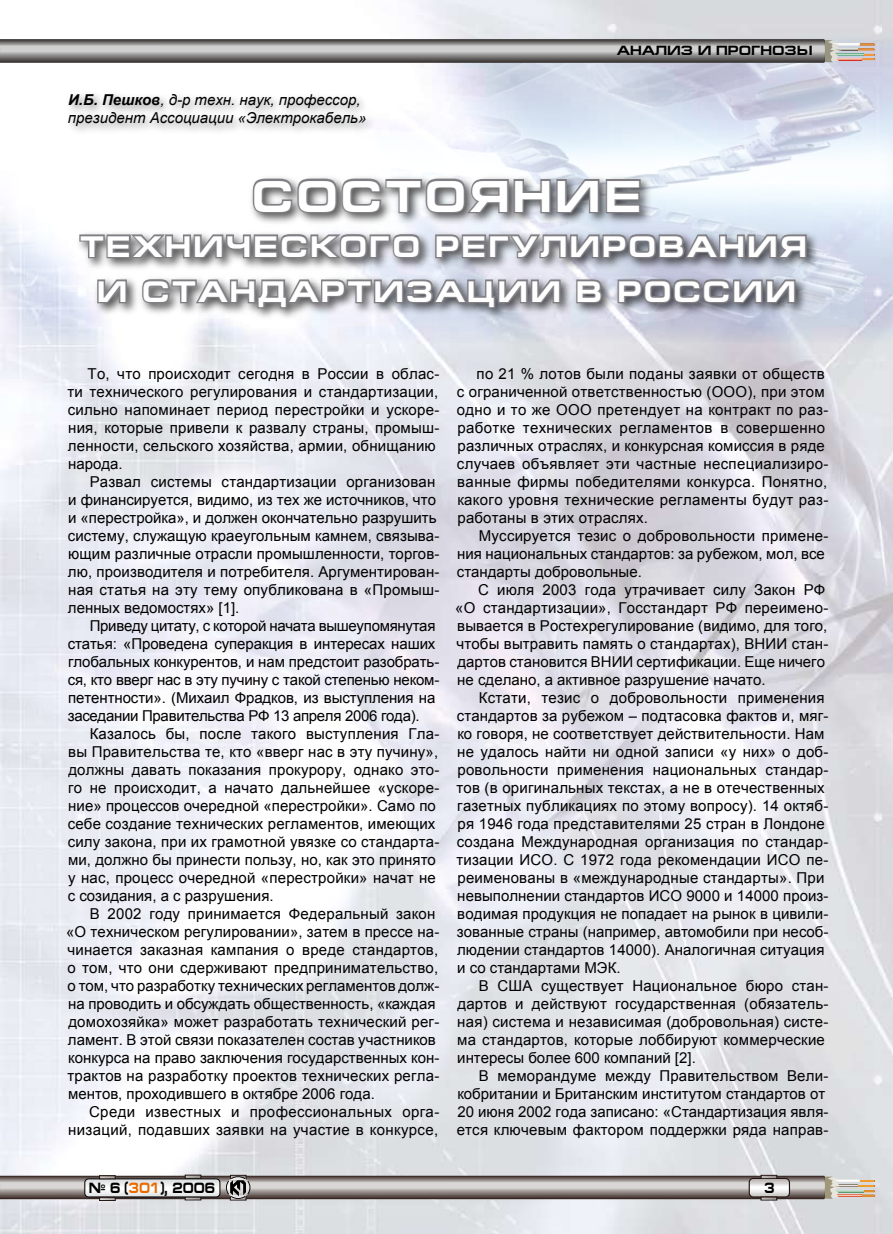
<style>
.page{position:relative;width:893px;height:1234px;background:#fff}
.page>*{position:absolute;margin:0;border:0;box-sizing:border-box;transform-origin:0 0}
.t1{font:700 45px "Europe Ext";letter-spacing:.075em;color:#fff}
.t2{font:700 30px/45px "Europe Ext";letter-spacing:.075em;color:#fff;text-align:center}
.t3{font:15px/18px "Arial";letter-spacing:.015em;color:#000}
.t4{font:15px/18px "Arial";letter-spacing:-.01em;color:#000}
.t5{font:italic 15px/18px "Arial";color:#000}
.t6{font:700 15px "Europe Ext";color:#000;scale:.8 1}
.t7{font:700 13.5px "Europe Ext";color:#000}
.s1{font-weight:700}
.s2{color:#ea6a00}
</style>
<div class="page">
<img style="left:0;top:0;width:893px;height:1233px">
<img style="left:0;top:37px;width:893px;height:305px">
<svg style="left:0;top:39px;width:875px;height:24px;background:#918f8e"></svg>
<div style="left:74px;top:173px;width:747px;height:148px;background:#000;opacity:.7"></div>
<svg style="left:251px;top:176px;width:391px;height:39px;background:#9a9b9e"></svg>
<svg style="left:78px;top:232px;width:344px;height:28px;background:#99999c"></svg>
<svg style="left:434px;top:232px;width:374px;height:28px;background:#8c8e95"></svg>
<svg style="left:96px;top:278px;width:32px;height:27px"></svg>
<svg style="left:140px;top:277px;width:422px;height:33px;background:#9c9ca1"></svg>
<svg style="left:575px;top:277px;width:29px;height:28px"></svg>
<svg style="left:616px;top:277px;width:181px;height:28px;background:#85858f"></svg>
<div style="left:64px;top:88px;width:314px;height:50px;background:#000;opacity:.5"></div>
<svg style="left:0;top:1174px;width:875px;height:26px;background:#a49d9b"></svg>
<p class="t5" style="left:68px;top:90px;width:300px"><span class="s1">И.Б. Пешков</span>, д-р техн. наук, профессор, президент Ассоциации «Электрокабель»</p>
<p class="t7" style="left:617px;top:43px;width:197px">АНАЛИЗ И ПРОГНОЗЫ</p>
<h1 class="t1" style="left:252px;top:171px;width:391px">СОСТОЯНИЕ</h1>
<h2 class="t2" style="left:80px;top:224px;width:728px">ТЕХНИЧЕСКОГО РЕГУЛИРОВАНИЯ<br>И СТАНДАРТИЗАЦИИ В РОССИИ</h2>
<p class="t3" style="left:67px;top:364px;width:373px;text-indent:20px">То, что происходит сегодня в России в облас&shy;ти технического регулирования и стандартизации, сильно напоминает период перестройки и ускоре&shy;ния, которые привели к развалу страны, промыш&shy;ленности, сельского хозяйства, армии, обнищанию народа.</p>
<p class="t3" style="left:68px;top:472px;width:373px;text-indent:22px">Развал системы стандартизации организован и финансируется, видимо, из тех же источников, что и «перестройка», и должен окончательно разрушить систему, служащую краеугольным камнем, связыва&shy;ющим различные отрасли промышленности, торгов&shy;лю, производителя и потребителя. Аргументирован&shy;ная статья на эту тему опубликована в «Промыш&shy;ленных ведомостях» [1].</p>
<p class="t4" style="left:68px;top:616px;width:373px;text-indent:22px">Приведу цитату, с которой начата вышеупомянутая статья: «Проведена суперакция в интересах наших глобальных конкурентов, и нам предстоит разобрать&shy;ся, кто вверг нас в эту пучину с такой степенью неком&shy;петентности». (Михаил Фрадков, из выступления на заседании Правительства РФ 13 апреля 2006 года).</p>
<p class="t3" style="left:68px;top:724px;width:373px;text-indent:22px">Казалось бы, после такого выступления Гла&shy;вы Правительства те, кто «вверг нас в эту пучину», должны давать показания прокурору, однако это&shy;го не происходит, а начато дальнейшее «ускоре&shy;ние» процессов очередной «перестройки». Само по себе создание технических регламентов, имеющих силу закона, при их грамотной увязке со стандарта&shy;ми, должно бы принести пользу, но, как это принято у нас, процесс очередной «перестройки» начат не с созидания, а с разрушения.</p>
<p class="t3" style="left:66px;top:904px;width:375px;text-indent:24px">В 2002 году принимается Федеральный закон «О техническом регулировании», затем в прессе на&shy;чинается заказная кампания о вреде стандартов, о том, что они сдерживают предпринимательство, о том, что разработку технических регламентов долж&shy;на проводить и обсуждать общественность, «каждая домохозяйка» может разработать технический рег&shy;ламент. В этой связи показателен состав участников конкурса на право заключения государственных кон&shy;трактов на разработку проектов технических регла&shy;ментов, проходившего в октябре 2006 года.</p>
<p class="t3" style="left:68px;top:1102px;width:373px;text-align:right">Среди известных и профессиональных орга&shy;низаций, подавших заявки на участие в конкурсе,</p>
<p class="t6" style="left:89px;top:1179px;width:159px">№ 6 (<span class="s2">301</span>), 2006</p>
<p class="t3" style="left:457px;top:364px;width:373px;text-indent:20px">по 21 % лотов были поданы заявки от обществ с ограниченной ответственностью (ООО), при этом одно и то же ООО претендует на контракт по раз&shy;работке технических регламентов в совершенно различных отраслях, и конкурсная комиссия в ряде случаев объявляет эти частные неспециализиро&shy;ванные фирмы победителями конкурса. Понятно, какого уровня технические регламенты будут раз&shy;работаны в этих отраслях.</p>
<p class="t3" style="left:457px;top:526px;width:373px;text-indent:22px">Муссируется тезис о добровольности примене&shy;ния национальных стандартов: за рубежом, мол, все стандарты добровольные.</p>
<p class="t3" style="left:455px;top:580px;width:375px;text-indent:23px">С июля 2003 года утрачивает силу Закон РФ «О стандартизации», Госстандарт РФ переимено&shy;вывается в Ростехрегулирование (видимо, для того, чтобы вытравить память о стандартах), ВНИИ стан&shy;дартов становится ВНИИ сертификации. Еще ничего не сделано, а активное разрушение начато.</p>
<p class="t3" style="left:456px;top:688px;width:373px;text-indent:22px">Кстати, тезис о добровольности применения стандартов за рубежом – подтасовка фактов и, мяг&shy;ко говоря, не соответствует действительности. Нам не удалось найти ни одной записи «у них» о доб&shy;ровольности применения национальных стандар&shy;тов (в оригинальных текстах, а не в отечественных газетных публикациях по этому вопросу). 14 октяб&shy;ря 1946 года представителями 25 стран в Лондоне создана Международная организация по стандар&shy;тизации ИСО. С 1972 года рекомендации ИСО пе&shy;реименованы в «международные стандарты». При невыполнении стандартов ИСО 9000 и 14000 произ&shy;водимая продукция не попадает на рынок в цивили&shy;зованные страны (например, автомобили при несоб&shy;людении стандартов 14000). Аналогичная ситуация и со стандартами МЭК.</p>
<p class="t3" style="left:457px;top:976px;width:373px;text-indent:22px">В США существует Национальное бюро стан&shy;дартов и действуют государственная (обязатель&shy;ная) система и независимая (добровольная) систе&shy;ма стандартов, которые лоббируют коммерческие интересы более 600 компаний [2].</p>
<p class="t3" style="left:457px;top:1066px;width:373px;text-indent:22px">В меморандуме между Правительством Вели&shy;кобритании и Британским институтом стандартов от 20 июня 2002 года записано: «Стандартизация явля&shy;ется ключевым фактором поддержки ряда направ-</p>
</div>
